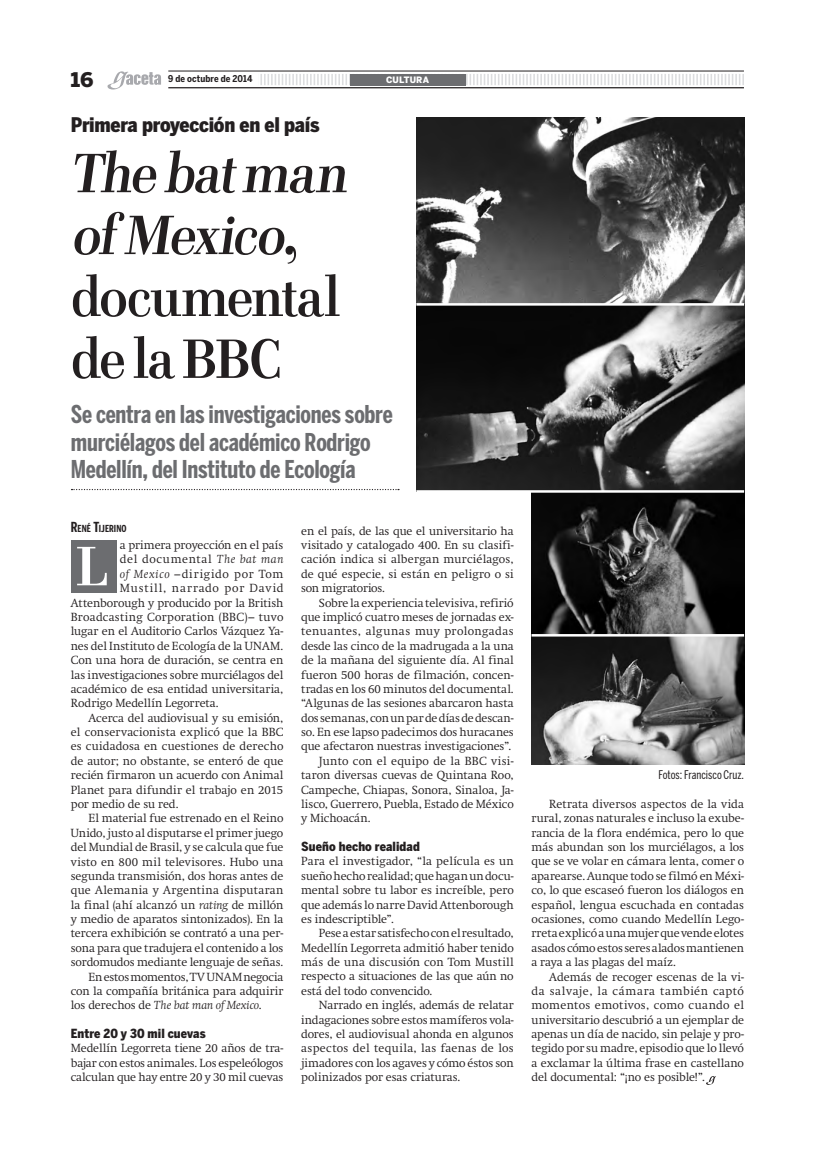
<style>
.page{position:relative;width:815px;height:1152px;background:#fff}
.page>*{position:absolute;margin:0;border:0;box-sizing:border-box;transform-origin:0 0}
._3_0_Tex_Cap_4{font:700 56.38px "Cellini TF";color:#fff}
._1_0_Cabeza_Principa{font:700 56.25px/61.9px "Cellini TF";letter-spacing:-.03em;color:#231f20;scale:.95 1}
._2_0_Sumario_2{font:700 extra-condensed 24.38px/27.5px "Benton Sans";letter-spacing:-.01em;color:#6c6d70}
._0_0_Balazo{font:900 condensed 20px "Benton Sans";letter-spacing:-.015em;color:#231f20}
.t1{font:900 20px "Benton Sans";color:#231f20}
._3_0_Descanso{font:900 condensed 12.5px "Benton Sans";letter-spacing:.005em;color:#231f20}
._4_0_Crédito_de_foto{font:extra-condensed 11.88px "Benton Sans";color:#231f20}
._3_0_Texto{font:300 11.62px/14.4px "Swift";letter-spacing:-.005em;color:#231f20;text-align:justify}
._3_0_Tex_s_sangria{font:300 11.62px/14.4px "Swift";letter-spacing:-.005em;color:#231f20;text-align:justify}
._3_0_Tex_Cap_4-2{font:300 11.62px "Swift";letter-spacing:.005em;color:#231f20}
._3_0_Tex_Cap_4-3{font:300 11.62px "Swift";letter-spacing:.055em;color:#231f20}
._3_0_Tex_Cap_4-4{font:300 11.62px "Swift";letter-spacing:.025em;color:#231f20}
._3_0_Tex_Cap_4-5{font:300 11.62px "Swift";letter-spacing:.075em;color:#231f20}
._4_0_Crédito_nota{font:700 extra-condensed 9.62px "Benton Sans";letter-spacing:.01em;color:#231f20}
.t2{font:700 condensed 9.38px "Benton Sans";letter-spacing:.01em;color:#231f20}
.t3{font:900 8.75px "Benton Sans";letter-spacing:.015em;color:#fff}
.s1{font-size:13.75px}
.s2{font-style:italic}
</style>
<div class="page">
<svg style="left:260px;top:74px;width:484px;height:11px"></svg>
<div style="left:350px;top:74px;width:115px;height:11px;background:#6c6d70"></div>
<hr style="left:168px;top:71px;width:576px;height:1px;background:#231f20">
<hr style="left:168px;top:87px;width:576px;height:1px;background:#231f20">
<svg style="left:107px;top:71px;width:54px;height:19px"></svg>
<div style="left:71px;top:540px;width:45px;height:52px;background:#6c6d70"></div>
<img style="left:416px;top:118px;width:328px;height:372px">
<svg style="left:71px;top:489px;width:328px;height:1px"></svg>
<img style="left:531px;top:493px;width:213px;height:271px">
<svg style="left:706px;top:1076px;width:10px;height:8px"></svg>
<hr style="left:416px;top:303px;width:328px;height:3px;background:#fff">
<hr style="left:531px;top:634px;width:213px;height:2px;background:#fff">
<p class="t1" style="left:71px;top:68px;width:24px">16</p>
<p class="t3" style="left:386px;top:74px;width:44px">CULTURA</p>
<p class="t2" style="left:168px;top:73px;width:86px">9 de octubre de 2014</p>
<p class="_0_0_Balazo" style="left:71px;top:113px;width:250px">Primera proyección en el país</p>
<p class="_1_0_Cabeza_Principa" style="left:71px;top:141px;width:301px">The batman of Mexico, documental de la BBC</p>
<p class="_2_0_Sumario_2" style="left:71px;top:400px;width:323px">Se centra en las investigaciones sobre murciélagos del académico Rodrigo<br>Medellín, del Instituto de Ecología</p>
<p class="_4_0_Crédito_nota" style="left:71px;top:522px;width:57px"><span class="s1">R</span>ENÉ <span class="s1">T</span>IJERINO</p>
<p class="_3_0_Tex_Cap_4" style="left:75px;top:533px;width:35px">L</p>
<p class="_3_0_Tex_Cap_4-2" style="left:120px;top:538px;width:165px">a primera proyección en el país</p>
<p class="_3_0_Tex_Cap_4-3" style="left:120px;top:552px;width:165px">del documental <span class="s2">The bat man</span></p>
<p class="_3_0_Tex_Cap_4-3" style="left:120px;top:567px;width:165px"><span class="s2">of Mexico –</span>dirigido por Tom</p>
<p class="_3_0_Tex_Cap_4-5" style="left:120px;top:581px;width:165px">Mustill, narrado por David</p>
<p class="_3_0_Tex_Cap_4-2" style="left:71px;top:596px;width:214px">Attenborough y producido por la British</p>
<p class="_3_0_Tex_Cap_4-4" style="left:71px;top:610px;width:214px">Broadcasting Corporation (BBC)– tuvo</p>
<p class="_3_0_Tex_Cap_4-2" style="left:71px;top:624px;width:214px">lugar en el Auditorio Carlos Vázquez Ya-</p>
<p class="_3_0_Tex_Cap_4-2" style="left:71px;top:639px;width:214px">nes del Instituto de Ecología de la UNAM.</p>
<p class="_3_0_Tex_Cap_4-2" style="left:71px;top:653px;width:214px">Con una hora de duración, se centra en</p>
<p class="_3_0_Tex_Cap_4-2" style="left:71px;top:668px;width:214px">las investigaciones sobre murciélagos del</p>
<p class="_3_0_Tex_Cap_4-2" style="left:71px;top:682px;width:214px">académico de esa entidad universitaria,</p>
<p class="_3_0_Tex_Cap_4-2" style="left:71px;top:696px;width:149px">Rodrigo Medellín Legorreta.</p>
<p class="_3_0_Texto" style="left:71px;top:710px;width:214px;text-indent:18px">Acerca del audiovisual y su emisión, el conservacionista explicó que la BBC es cuidadosa en cuestiones de derecho de autor; no obstante, se enteró de que recién firmaron un acuerdo con Animal Planet para difundir el trabajo en 2015 por medio de su red.</p>
<p class="_3_0_Texto" style="left:71px;top:811px;width:214px;text-indent:18px">El material fue estrenado en el Reino Unido, justo al disputarse el primer juego del Mundial de Brasil, y se calcula que fue visto en 800 mil televisores. Hubo una segunda transmisión, dos horas antes de que Alemania y Argentina disputaran la final (ahí alcanzó un <span class="s2">rating</span> de millón y medio de aparatos sintonizados). En la tercera exhibición se contrató a una per&shy;sona para que tradujera el contenido a los sordomudos mediante lenguaje de señas.</p>
<p class="_3_0_Texto" style="left:71px;top:969px;width:214px;text-indent:18px">En estos momentos, TV UNAM negocia con la compañía británica para adquirir los derechos de <span class="s2">The bat man of Mexico</span>.</p>
<p class="_3_0_Descanso" style="left:71px;top:1026px;width:136px">Entre 20 y 30 mil cuevas</p>
<p class="_3_0_Tex_s_sangria" style="left:71px;top:1041px;width:214px">Medellín Legorreta tiene 20 años de tra&shy;bajar con estos animales. Los espeleólogos calculan que hay entre 20 y 30 mil cuevas</p>
<p class="_3_0_Tex_s_sangria" style="left:301px;top:523px;width:214px">en el país, de las que el universitario ha visitado y catalogado 400. En su clasifi&shy;cación indica si albergan murciélagos, de qué especie, si están en peligro o si son migratorios.</p>
<p class="_3_0_Texto" style="left:301px;top:595px;width:214px;text-indent:18px">Sobre la experiencia televisiva, refirió que implicó cuatro meses de jornadas ex&shy;tenuantes, algunas muy prolongadas desde las cinco de la madrugada a la una de la mañana del siguiente día. Al final fueron 500 horas de filmación, concen&shy;tradas en los 60 minutos del documental. “Algunas de las sesiones abarcaron hasta dos semanas, con un par de días de descan&shy;so. En ese lapso padecimos dos huracanes que afectaron nuestras investigaciones”.</p>
<p class="_3_0_Texto" style="left:301px;top:753px;width:214px;text-indent:18px">Junto con el equipo de la BBC visi&shy;taron diversas cuevas de Quintana Roo, Campeche, Chiapas, Sonora, Sinaloa, Ja&shy;lisco, Guerrero, Puebla, Estado de México y Michoacán.</p>
<p class="_3_0_Descanso" style="left:301px;top:839px;width:120px">Sueño hecho realidad</p>
<p class="_3_0_Tex_s_sangria" style="left:301px;top:854px;width:214px">Para el investigador, “la película es un sueño hecho realidad; que hagan un docu&shy;mental sobre tu labor es increíble, pero que además lo narre David Attenborough es indescriptible”.</p>
<p class="_3_0_Texto" style="left:301px;top:926px;width:214px;text-indent:18px">Pese a estar satisfecho con el resultado, Medellín Legorreta admitió haber tenido más de una discusión con Tom Mustill respecto a situaciones de las que aún no está del todo convencido.</p>
<p class="_3_0_Texto" style="left:301px;top:998px;width:214px;text-indent:18px">Narrado en inglés, además de relatar indagaciones sobre estos mamíferos vola&shy;dores, el audiovisual ahonda en algunos aspectos del tequila, las faenas de los jimadores con los agaves y cómo éstos son polinizados por esas criaturas.</p>
<p class="_4_0_Crédito_de_foto" style="left:658px;top:767px;width:87px">Fotos: Francisco Cruz.</p>
<p class="_3_0_Texto" style="left:531px;top:796px;width:214px;text-indent:18px">Retrata diversos aspectos de la vida rural, zonas naturales e incluso la exube&shy;rancia de la flora endémica, pero lo que más abundan son los murciélagos, a los que se ve volar en cámara lenta, comer o aparearse. Aunque todo se filmó en Méxi&shy;co, lo que escaseó fueron los diálogos en español, lengua escuchada en contadas ocasiones, como cuando Medellín Lego&shy;rreta explicó a una mujer que vende elotes asados cómo estos seres alados mantienen a raya a las plagas del maíz.</p>
<p class="_3_0_Texto" style="left:531px;top:969px;width:214px;text-indent:18px">Además de recoger escenas de la vi&shy;da salvaje, la cámara también captó momentos emotivos, como cuando el universitario descubrió a un ejemplar de apenas un día de nacido, sin pelaje y pro&shy;tegido por su madre, episodio que lo llevó a exclamar la última frase en castellano del documental: “¡no es posible!”.</p>
</div>
